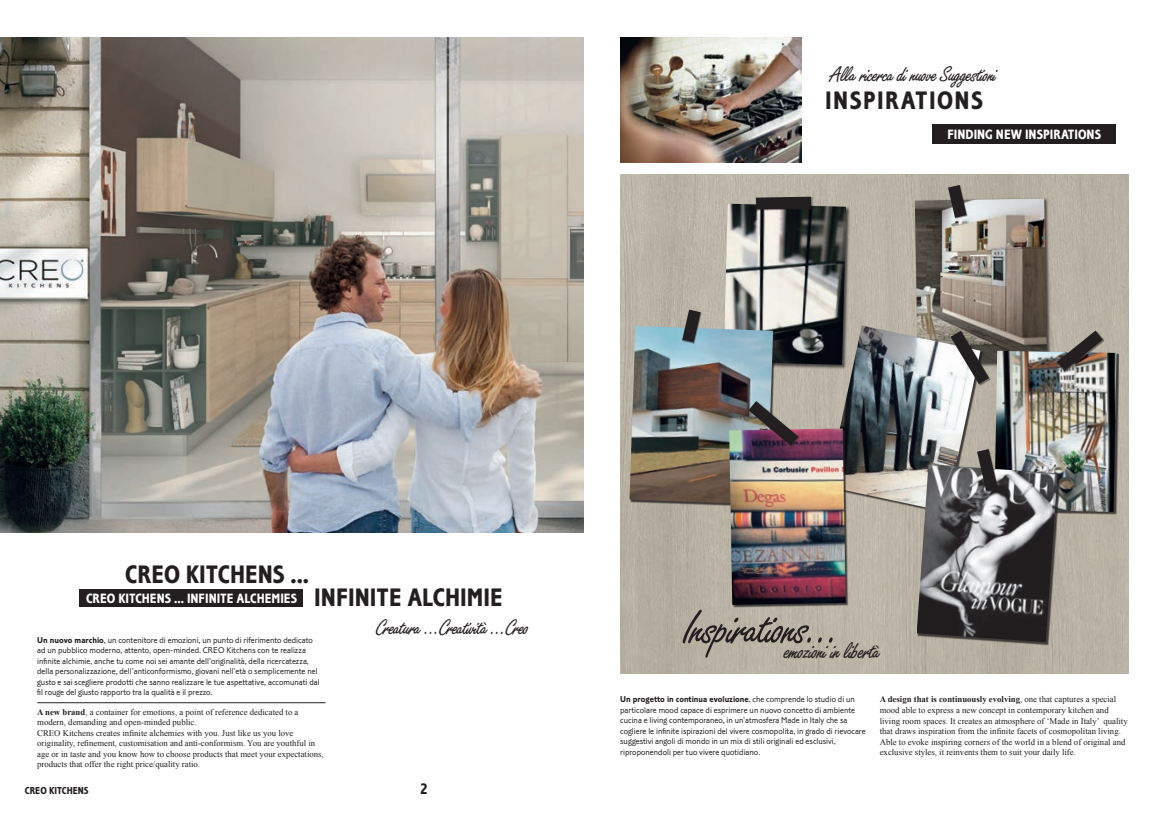
<style>
.page{position:relative;width:1166px;height:819px;background:#fff}
.page>*{position:absolute;margin:0;border:0;box-sizing:border-box;transform-origin:0 0}
.t1{font:52.5px "Freestyle Script Std";color:#231f20}
.t2{font:700 condensed 26.25px "Corinthian Std";color:#231f20}
.t3{font:700 condensed 26.25px "Corinthian Std";letter-spacing:.055em;color:#231f20}
.t4{font:25.64px "Freestyle Script Std";color:#231f20}
.t5{font:23.62px "Freestyle Script Std";color:#231f20}
.t6{font:700 condensed 15.75px "Corinthian Std";color:#231f20}
.t7{font:700 condensed 14px "Corinthian Std";color:#fff}
.t8{font:700 condensed 10.5px "Corinthian Std";color:#231f20}
.t9{font:300 8.75px/10.5px "Corinthian Std";color:#231f20}
.t10{font:8.75px/10.5px "Times New Roman";color:#231f20}
.s1{font-weight:700}
</style>
<div class="page">
<img style="left:0;top:37px;width:583px;height:495px">
<div style="left:79px;top:589px;width:224px;height:17px;background:#231f20"></div>
<hr style="left:37px;top:702px;width:289px;height:1px;background:#231f20">
<div style="left:931px;top:124px;width:184px;height:20px;background:#231f20"></div>
<img style="left:620px;top:175px;width:509px;height:498px">
<div style="left:723px;top:203px;width:127px;height:166px;background:#231f20;opacity:.75"></div>
<img style="left:723px;top:204px;width:123px;height:161px">
<div style="left:914px;top:197px;width:137px;height:170px;background:#231f20;opacity:.75"></div>
<img style="left:915px;top:198px;width:132px;height:165px">
<img style="left:629px;top:326px;width:144px;height:178px">
<img style="left:827px;top:325px;width:153px;height:186px">
<div style="left:995px;top:351px;width:124px;height:163px;background:#231f20;opacity:.8"></div>
<img style="left:994px;top:351px;width:122px;height:161px">
<div style="left:730px;top:429px;width:118px;height:178px;background:#231f20;opacity:.8"></div>
<img style="left:729px;top:428px;width:117px;height:177px">
<img style="left:621px;top:37px;width:180px;height:125px">
<div style="left:917px;top:465px;width:143px;height:180px;background:#231f20;opacity:.8"></div>
<img style="left:916px;top:464px;width:141px;height:178px">
<div style="left:951px;top:331px;width:39px;height:54px;background:#231f20;opacity:.5"></div>
<svg style="left:950px;top:331px;width:39px;height:53px"></svg>
<div style="left:1057px;top:331px;width:47px;height:41px;background:#231f20;opacity:.5"></div>
<svg style="left:1057px;top:330px;width:46px;height:41px;background:#7a726b"></svg>
<div style="left:977px;top:449px;width:22px;height:42px;background:#231f20;opacity:.5"></div>
<svg style="left:977px;top:449px;width:20px;height:41px"></svg>
<div style="left:948px;top:185px;width:20px;height:34px;background:#231f20;opacity:.5"></div>
<svg style="left:948px;top:185px;width:18px;height:33px"></svg>
<div style="left:682px;top:310px;width:20px;height:33px;background:#231f20;opacity:.5"></div>
<svg style="left:682px;top:309px;width:19px;height:33px"></svg>
<div style="left:749px;top:401px;width:50px;height:46px;background:#231f20;opacity:.5"></div>
<svg style="left:748px;top:401px;width:50px;height:44px;background:#6d5f65"></svg>
<div style="left:756px;top:197px;width:56px;height:14px;background:#231f20;opacity:.5"></div>
<svg style="left:756px;top:197px;width:55px;height:12px"></svg>
<h3 class="t5" style="left:830px;top:61px;width:167px">Alla ricerca di nuove Suggestioni</h3>
<h2 class="t3" style="left:825px;top:85px;width:159px">INSPIRATIONS</h2>
<h3 class="t7" style="left:947px;top:126px;width:155px">FINDING NEW INSPIRATIONS</h3>
<h2 class="t2" style="left:125px;top:559px;width:185px">CREO KITCHENS ...</h2>
<h2 class="t2" style="left:314px;top:582px;width:190px">INFINITE ALCHIMIE</h2>
<h3 class="t7" style="left:86px;top:590px;width:213px">CREO KITCHENS ... INFINITE ALCHEMIES</h3>
<p class="t9" style="left:37px;top:634px;width:284px"><span class="s1">Un nuovo marchio</span>, un contenitore di emozioni, un punto di riferimento dedicato ad un pubblico moderno, attento, open-minded. CREO Kitchens con te realizza infinite alchimie, anche tu come noi sei amante dell’originalità, della ricercatezza, della personalizzazione, dell’anticonformismo, giovani nell’età o semplicemente nel gusto e sai scegliere prodotti che sanno realizzare le tue aspettative, accomunati dal fil rouge del giusto rapporto tra la qualità e il prezzo.</p>
<p class="t10" style="left:37px;top:706px;width:288px"><span class="s1">A new brand</span>, a container for emotions, a point of reference dedicated to a modern, demanding and open-minded public.<br>CREO Kitchens creates infinite alchemies with you. Just like us you love originality, refinement, customisation and anti-conformism. You are youthful in age or in taste and you know how to choose products that meet your expectations, products that offer the right price/quality ratio.</p>
<h3 class="t5" style="left:376px;top:615px;width:154px">Creatura ...Creatività ...Creo</h3>
<p class="t8" style="left:25px;top:784px;width:65px">CREO KITCHENS</p>
<h3 class="t6" style="left:421px;top:779px;width:8px">2</h3>
<h1 class="t1" style="left:683px;top:599px;width:157px">Inspirations...</h1>
<h3 class="t4" style="left:784px;top:637px;width:97px">emozioni in libertà</h3>
<p class="t9" style="left:620px;top:694px;width:247px"><span class="s1">Un progetto in continua evoluzione</span>, che comprende lo studio di un particolare mood capace di esprimere un nuovo concetto di ambiente cucina e living contemporaneo, in un’atmosfera Made in Italy che sa cogliere le infinite ispirazioni del vivere cosmopolita, in grado di rievocare suggestivi angoli di mondo in un mix di stili originali ed esclusivi, riproponendoli per tuo vivere quotidiano.</p>
<p class="t10" style="left:880px;top:694px;width:249px"><span class="s1">A design that is continuously evolving</span>, one that captures a special mood able to express a new concept in contemporary kitchen and living room spaces. It creates an atmosphere of ‘Made in Italy’ quality that draws inspiration from the infinite facets of cosmopolitan living.<br>Able to evoke inspiring corners of the world in a blend of original and exclusive styles, it reinvents them to suit your daily life.</p>
</div>
